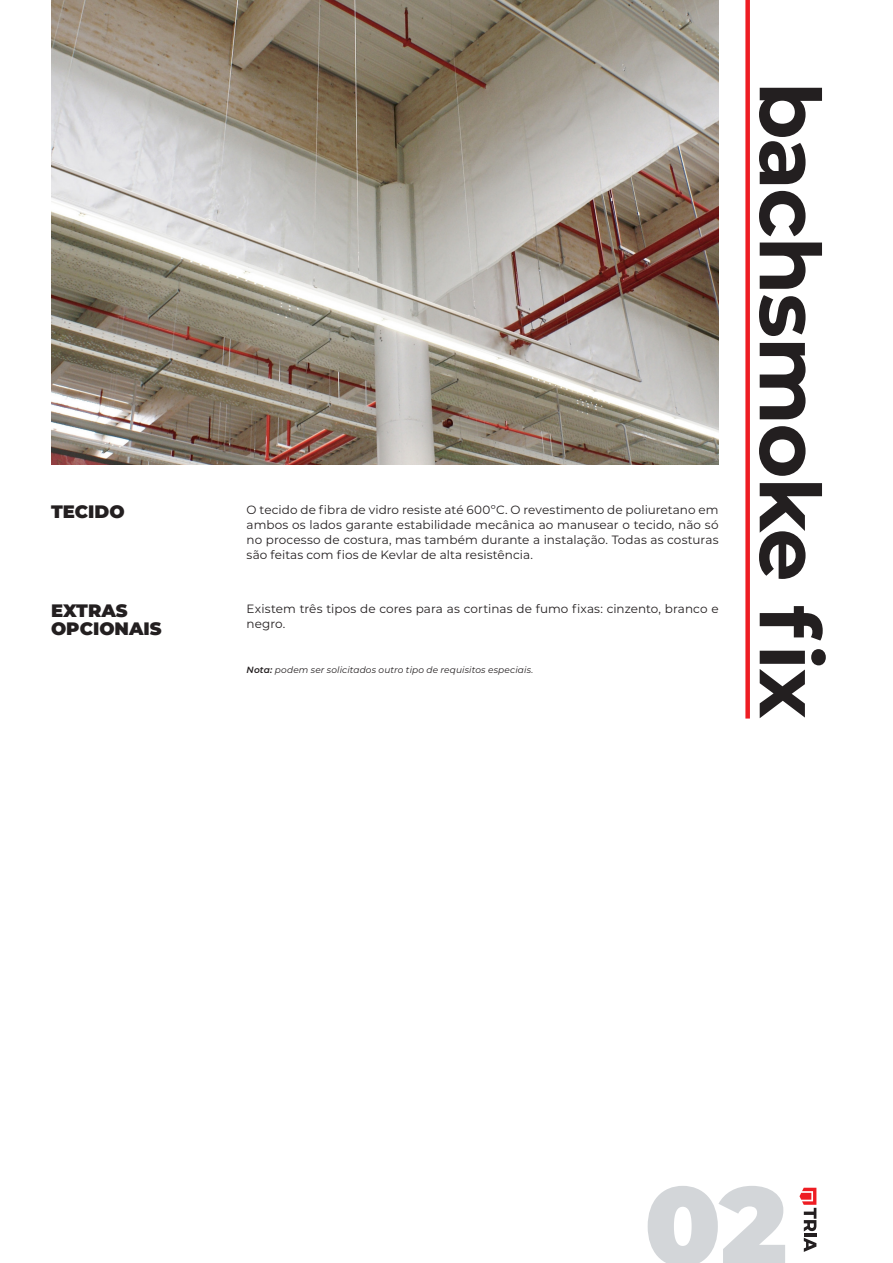
<style>
.page{position:relative;width:893px;height:1263px;background:#fff}
.page>*{position:absolute;margin:0;border:0;box-sizing:border-box;transform-origin:0 0}
.t1{font:900 110.7px "Montserrat";color:#d3d6d9}
.t2{font:700 84px "Montserrat";letter-spacing:-.02em;color:#231f20}
.t3{font:900 18px/18px "Montserrat";color:#231f20}
.texto-corpo{font:12px/15px "Montserrat";letter-spacing:.005em;color:#231f20;text-align:justify}
.texto-corpo-2{font:italic 9px "Montserrat";letter-spacing:.015em;color:#231f20}
.s1{font-weight:600}
</style>
<div class="page">
<svg style="left:799px;top:1188px;width:17px;height:64px"></svg>
<img style="left:51px;top:0;width:668px;height:465px">
<div style="left:745px;top:0;width:5px;height:718px;background:#ee1d23"></div>
<p class="t3" style="left:51px;top:501px;width:75px">TECIDO</p>
<p class="t3" style="left:51px;top:600px;width:112px">EXTRAS<br>OPCIONAIS</p>
<p class="texto-corpo" style="left:247px;top:502px;width:473px">O tecido de fibra de vidro resiste até 600ºC. O revestimento de poliuretano em ambos os lados garante estabilidade mecânica ao manusear o tecido, não só no processo de costura, mas também durante a instalação. Todas as costuras são feitas com fios de Kevlar de alta resistência.</p>
<p class="texto-corpo" style="left:247px;top:601px;width:473px">Existem três tipos de cores para as cortinas de fumo fixas: cinzento, branco e negro.</p>
<p class="texto-corpo-2" style="left:247px;top:664px;width:288px"><span class="s1">Nota:</span> podem ser solicitados outro tipo de requisitos especiais.</p>
<p class="t2" style="left:850px;top:82px;width:638px;rotate:90deg">bachsmoke fix</p>
<h1 class="t1" style="left:644px;top:1143px;width:144px">02</h1>
</div>
